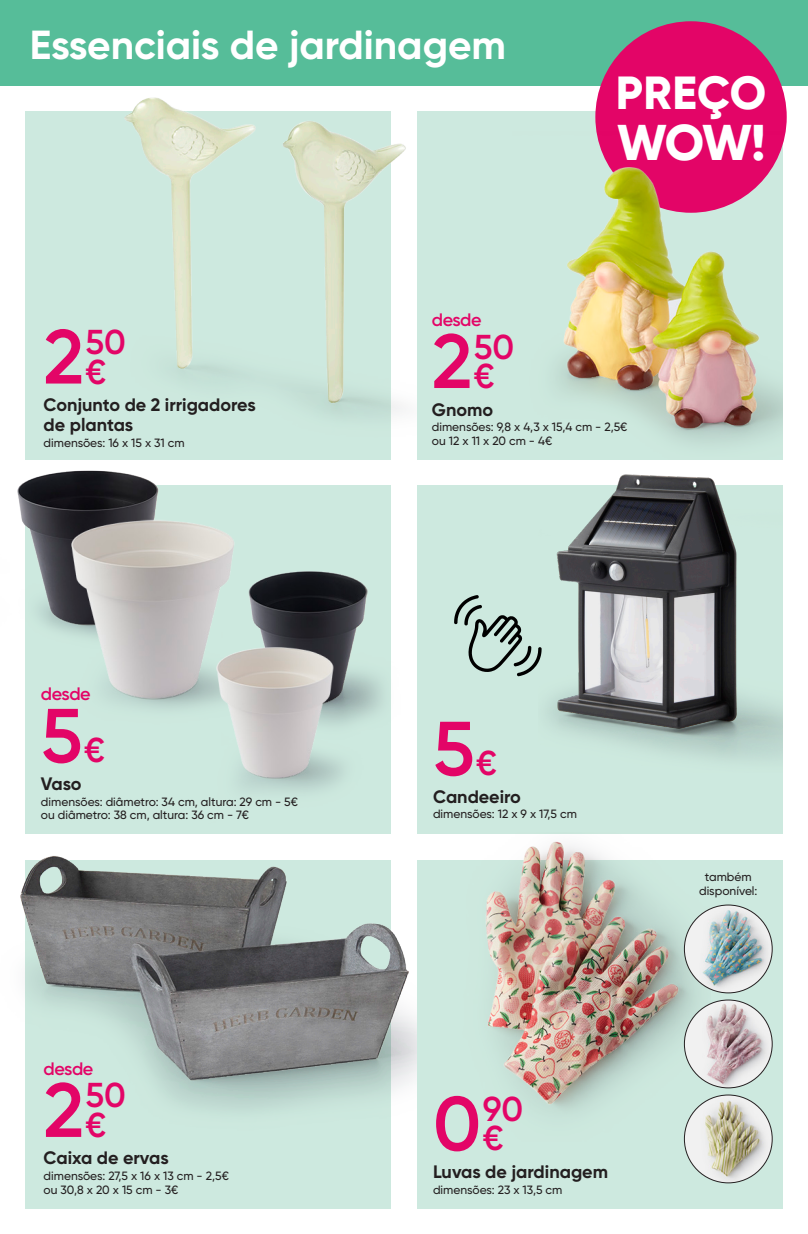
<style>
.page{position:relative;width:808px;height:1234px;background:#fff}
.page>*{position:absolute;margin:0;border:0;box-sizing:border-box;transform-origin:0 0}
.PEPCO2_price{font:600 76.5px "Gilroy";color:#e30567}
.t1{font:800 49.95px "Gilroy";color:#fff}
.t2{font:800 46.2px "Gilroy";letter-spacing:.005em;color:#fff}
.belka_gilroy_12_pt{font:700 40.5px "Gilroy";color:#fff}
.PEPCO2_fraction_currency{font:600 34.5px/29.4px "Gilroy";letter-spacing:-.01em;color:#e30567}
.PEPCO_name{font:700 18px "Gilroy";color:#231f20}
.PEPCO2_price_from{font:600 18px "Gilroy";letter-spacing:-.03em;color:#e30567}
.PEPCO_descr{font:500 12px/13.5px "Gilroy";color:#231f20}
</style>
<div class="page">
<div style="left:417px;top:111px;width:365px;height:348px;background:#cde9df"></div>
<div style="left:26px;top:111px;width:365px;height:348px;background:#cde9df"></div>
<div style="left:417px;top:485px;width:365px;height:348px;background:#cde9df"></div>
<div style="left:26px;top:485px;width:365px;height:348px;background:#cde9df"></div>
<div style="left:417px;top:859px;width:365px;height:349px;background:#cde9df"></div>
<div style="left:26px;top:859px;width:365px;height:349px;background:#cde9df"></div>
<div style="left:0;top:0;width:808px;height:85px;background:#56bd99"></div>
<svg style="left:454px;top:595px;width:84px;height:81px"></svg>
<img style="left:538px;top:459px;width:244px;height:300px">
<img style="left:454px;top:833px;width:256px;height:308px">
<img style="left:113px;top:85px;width:304px;height:330px">
<img style="left:17px;top:458px;width:167px;height:215px">
<img style="left:35px;top:500px;width:200px;height:209px">
<img style="left:222px;top:558px;width:146px;height:72px">
<img style="left:189px;top:630px;width:194px;height:162px">
<img style="left:20px;top:856px;width:397px;height:278px">
<img style="left:684px;top:904px;width:88px;height:88px;border-radius:44px">
<img style="left:684px;top:999px;width:88px;height:88px;border-radius:44px">
<img style="left:684px;top:1094px;width:88px;height:88px;border-radius:44px">
<div style="left:595px;top:21px;width:192px;height:192px;background:#e30567;border-radius:50%"></div>
<img style="left:557px;top:132px;width:225px;height:311px">
<p class="belka_gilroy_12_pt" style="left:30px;top:19px;width:478px">Essenciais de jardinagem</p>
<p class="PEPCO2_price" style="left:44px;top:309px;width:42px">2</p>
<p class="PEPCO2_fraction_currency" style="left:86px;top:327px;width:42px">50 €</p>
<p class="PEPCO2_price_from" style="left:432px;top:308px;width:51px">desde</p>
<p class="PEPCO2_price" style="left:432px;top:314px;width:42px">2</p>
<p class="PEPCO2_fraction_currency" style="left:474px;top:331px;width:42px">50 €</p>
<p class="t2" style="left:616px;top:64px;width:152px">PREÇO</p>
<p class="t1" style="left:617px;top:111px;width:150px">WOW!</p>
<p class="PEPCO_name" style="left:44px;top:393px;width:214px">Conjunto de 2 irrigadores</p>
<p class="PEPCO_name" style="left:44px;top:413px;width:91px">de plantas</p>
<p class="PEPCO_descr" style="left:44px;top:435px;width:142px">dimensões: 16 x 15 x 31 cm</p>
<p class="PEPCO2_price_from" style="left:41px;top:682px;width:51px">desde</p>
<p class="PEPCO2_price" style="left:41px;top:688px;width:43px">5</p>
<p class="PEPCO2_fraction_currency" style="left:84px;top:735px;width:22px">€</p>
<p class="PEPCO_name" style="left:41px;top:772px;width:42px">Vaso</p>
<p class="PEPCO_descr" style="left:41px;top:794px;width:259px">dimensões: diâmetro: 34 cm, altura: 29 cm - 5€ ou diâmetro: 38 cm, altura: 36 cm - 7€</p>
<p class="PEPCO2_price_from" style="left:44px;top:1056px;width:51px">desde</p>
<p class="PEPCO2_price" style="left:44px;top:1062px;width:42px">2</p>
<p class="PEPCO2_fraction_currency" style="left:86px;top:1080px;width:42px">50 €</p>
<p class="PEPCO_name" style="left:44px;top:1146px;width:127px">Caixa de ervas</p>
<p class="PEPCO_descr" style="left:44px;top:1168px;width:187px">dimensões: 27,5 x 16 x 13 cm - 2,5€ ou 30,8 x 20 x 15 cm - 3€</p>
<p class="PEPCO_name" style="left:432px;top:398px;width:63px">Gnomo</p>
<p class="PEPCO_descr" style="left:432px;top:420px;width:197px">dimensões: 9,8 x 4,3 x 15,4 cm - 2,5€ ou 12 x 11 x 20 cm - 4€</p>
<p class="PEPCO2_price" style="left:433px;top:701px;width:43px">5</p>
<p class="PEPCO2_fraction_currency" style="left:476px;top:748px;width:22px">€</p>
<p class="PEPCO_name" style="left:433px;top:785px;width:89px">Candeeiro</p>
<p class="PEPCO_descr" style="left:433px;top:807px;width:145px">dimensões: 12 x 9 x 17,5 cm</p>
<p class="PEPCO2_price" style="left:433px;top:1075px;width:50px">0</p>
<p class="PEPCO2_fraction_currency" style="left:483px;top:1093px;width:42px">90 €</p>
<p class="PEPCO_name" style="left:433px;top:1160px;width:177px">Luvas de jardinagem</p>
<p class="PEPCO_descr" style="left:433px;top:1182px;width:131px">dimensões: 23 x 13,5 cm</p>
<p class="PEPCO_descr" style="left:699px;top:870px;width:60px;text-align:center">também disponível:</p>
</div>
